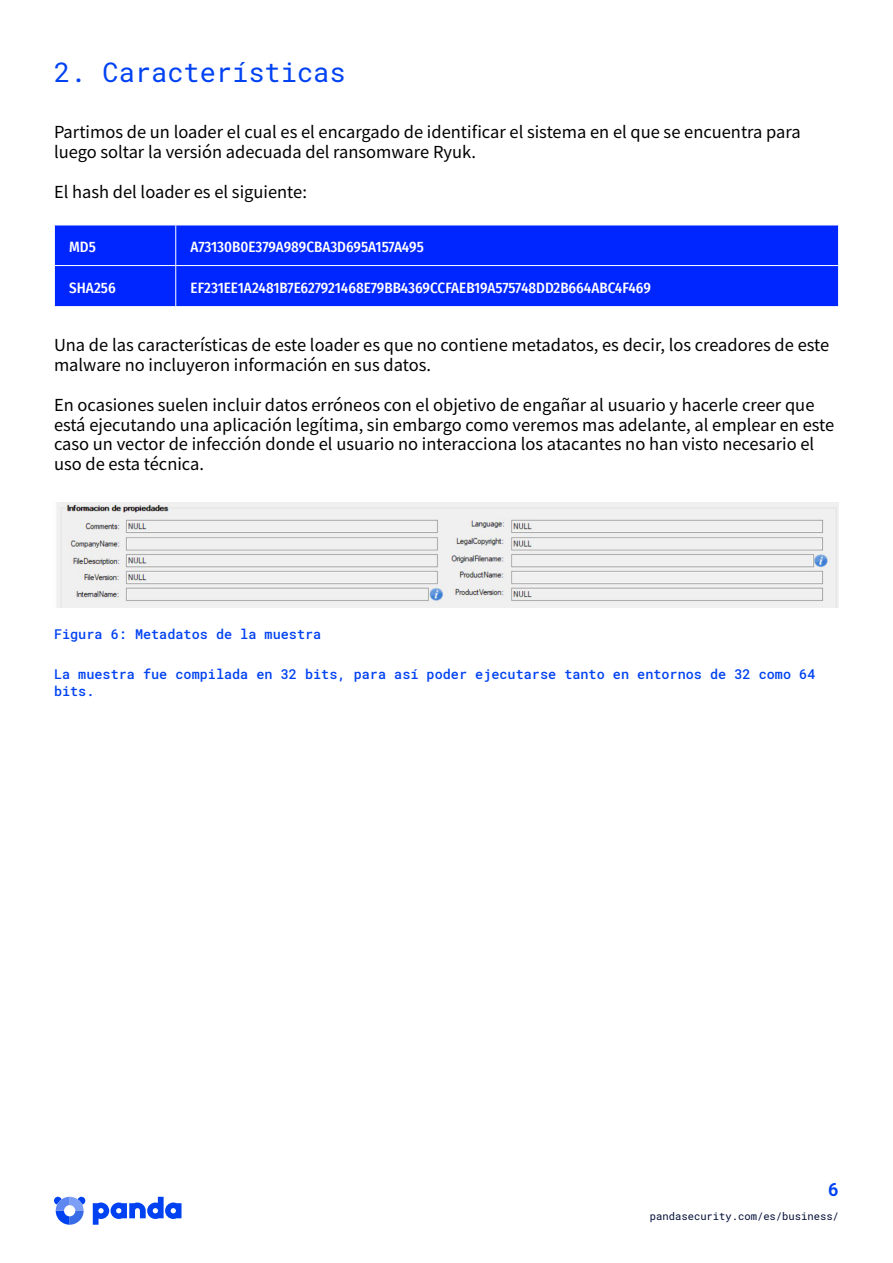
<style>
.page{position:relative;width:893px;height:1263px;background:#fff}
.page>*{position:absolute;margin:0;border:0;box-sizing:border-box;transform-origin:0 0}
.Titles{font:27px "Roboto Mono";color:#0042f2}
.t1{font:700 18px "Roboto Mono";color:#0042f2}
.t2{font:16.5px/19.8px "Noto Sans SC";color:#000}
.Table_Paragraph{font:500 15px "Fira Sans Condensed";color:#fff}
.Pie_de_ilustración{font:500 13.5px/16.2px "Roboto Mono";color:#0042f2}
.t3{font:10.5px "Roboto Mono";color:#000d35}
</style>
<div class="page">
<svg style="left:93px;top:1197px;width:89px;height:28px"></svg>
<svg style="left:54px;top:1197px;width:31px;height:28px"></svg>
<div style="left:55px;top:226px;width:783px;height:80px;background:#0026ff"></div>
<hr style="left:175px;top:225px;width:1px;height:40px;background:#fff">
<hr style="left:54px;top:265px;width:122px;height:1px;background:#fff">
<hr style="left:176px;top:265px;width:663px;height:1px;background:#fff">
<hr style="left:175px;top:266px;width:1px;height:40px;background:#fff">
<img style="left:56px;top:502px;width:782px;height:106px">
<p class="Titles" style="left:54px;top:54px;width:293px">2. Características</p>
<p class="t2" style="left:54px;top:123px;width:748px">Partimos de un loader el cual es el encargado de identificar el sistema en el que se encuentra para luego soltar la versión adecuada del ransomware Ryuk.</p>
<p class="t2" style="left:54px;top:182px;width:254px">El hash del loader es el siguiente:</p>
<p class="Table_Paragraph" style="left:69px;top:235px;width:28px">MD5</p>
<p class="Table_Paragraph" style="left:191px;top:235px;width:235px">A73130B0E379A989CBA3D695A157A495</p>
<p class="Table_Paragraph" style="left:69px;top:276px;width:48px">SHA256</p>
<p class="Table_Paragraph" style="left:191px;top:276px;width:462px">EF231EE1A2481B7E627921468E79BB4369CCFAEB19A575748DD2B664ABC4F469</p>
<p class="t2" style="left:54px;top:336px;width:777px">Una de las características de este loader es que no contiene metadatos, es decir, los creadores de este malware no incluyeron información en sus datos.</p>
<p class="t2" style="left:54px;top:395px;width:782px">En ocasiones suelen incluir datos erróneos con el objetivo de engañar al usuario y hacerle creer que está ejecutando una aplicación legítima, sin embargo como veremos mas adelante, al emplear en este caso un vector de infección donde el usuario no interacciona los atacantes no han visto necesario el uso de esta técnica.</p>
<p class="Pie_de_ilustración" style="left:54px;top:625px;width:269px">Figura 6: Metadatos de la muestra</p>
<p class="Pie_de_ilustración" style="left:54px;top:666px;width:763px">La muestra fue compilada en 32 bits, para así poder ejecutarse tanto en entornos de 32 como 64 bits.</p>
<p class="t1" style="left:828px;top:1176px;width:12px">6</p>
<p class="t3" style="left:650px;top:1209px;width:191px">pandasecurity.com/es/business/</p>
</div>
